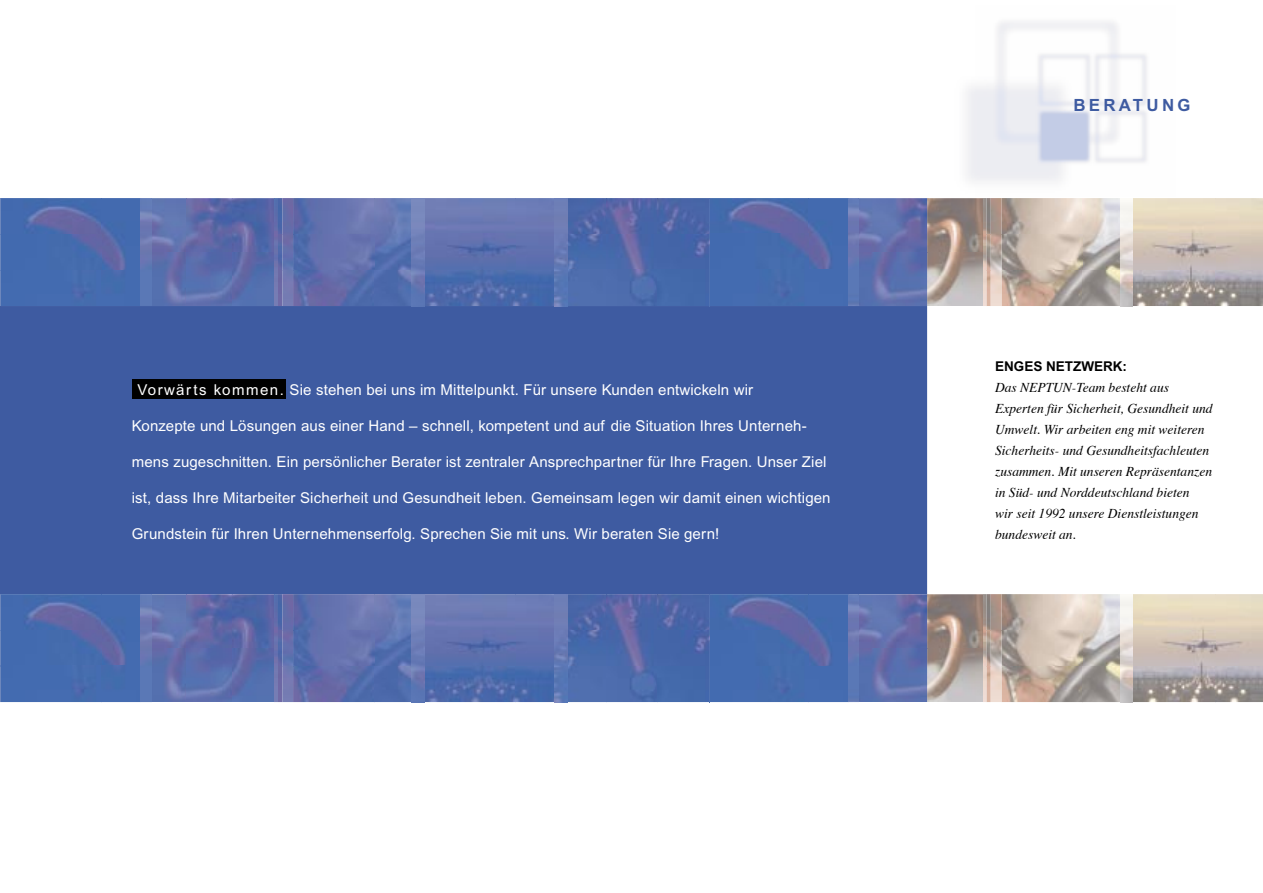
<style>
.page{position:relative;width:1263px;height:893px;background:#fff}
.page>*{position:absolute;margin:0;border:0;box-sizing:border-box;transform-origin:0 0}
.t1{font:700 16.8px "Arial";letter-spacing:.2em;color:#3e5ba1}
.t2{font:15px "Arial";letter-spacing:.01em;color:#fff}
.t3{font:italic 13.5px/21px "Times";color:#000}
.t4{font:700 13.5px "Arial";color:#000}
</style>
<div class="page">
<div style="left:0;top:198px;width:927px;height:504px;background:#3e5ba1"></div>
<img style="left:967px;top:22px;width:180px;height:159px">
<div style="left:132px;top:380px;width:153px;height:19px;background:#000"></div>
<img style="left:567px;top:198px;width:282px;height:108px">
<img style="left:1px;top:198px;width:139px;height:108px">
<img style="left:709px;top:198px;width:1px;height:108px">
<img style="left:278px;top:198px;width:134px;height:108px">
<img style="left:424px;top:198px;width:131px;height:108px">
<img style="left:555px;top:198px;width:12px;height:108px">
<img style="left:412px;top:198px;width:12px;height:108px">
<img style="left:282px;top:198px;width:11px;height:108px">
<img style="left:151px;top:198px;width:124px;height:108px">
<img style="left:140px;top:198px;width:11px;height:108px">
<img style="left:275px;top:198px;width:3px;height:108px">
<img style="left:986px;top:198px;width:134px;height:108px">
<img style="left:1133px;top:198px;width:130px;height:108px">
<img style="left:1120px;top:202px;width:13px;height:104px">
<img style="left:991px;top:198px;width:10px;height:108px">
<img style="left:858px;top:198px;width:125px;height:108px">
<img style="left:849px;top:198px;width:9px;height:108px">
<img style="left:567px;top:594px;width:282px;height:108px">
<img style="left:1px;top:594px;width:139px;height:108px">
<img style="left:709px;top:594px;width:1px;height:108px">
<img style="left:278px;top:594px;width:134px;height:108px">
<img style="left:424px;top:594px;width:131px;height:108px">
<img style="left:555px;top:594px;width:12px;height:108px">
<img style="left:412px;top:594px;width:12px;height:108px">
<img style="left:282px;top:594px;width:11px;height:108px">
<img style="left:151px;top:594px;width:124px;height:108px">
<img style="left:140px;top:594px;width:11px;height:108px">
<img style="left:275px;top:594px;width:3px;height:108px">
<img style="left:986px;top:594px;width:134px;height:108px">
<img style="left:1133px;top:594px;width:130px;height:108px">
<img style="left:1120px;top:597px;width:13px;height:105px">
<img style="left:991px;top:594px;width:10px;height:108px">
<img style="left:858px;top:594px;width:125px;height:108px">
<img style="left:849px;top:594px;width:9px;height:108px">
<p class="t2" style="left:137px;top:381px;width:617px">Vorwär ts kommen. Sie stehen bei uns im Mittelpunkt. Für unsere Kunden entwickeln wir</p>
<p class="t2" style="left:132px;top:417px;width:676px">Konzepte und Lösungen aus einer Hand – schnell, kompetent und auf die Situation Ihres Unterneh-</p>
<p class="t2" style="left:132px;top:453px;width:696px">mens zugeschnitten. Ein persönlicher Berater ist zentraler Ansprechpartner für Ihre Fragen. Unser Ziel</p>
<p class="t2" style="left:132px;top:489px;width:700px">ist, dass Ihre Mitarbeiter Sicherheit und Gesundheit leben. Gemeinsam legen wir damit einen wichtigen</p>
<p class="t2" style="left:132px;top:525px;width:589px">Grundstein für Ihren Unternehmenserfolg. Sprechen Sie mit uns. Wir beraten Sie gern!</p>
<p class="t1" style="left:1073px;top:95px;width:119px">BERATUNG</p>
<p class="t4" style="left:995px;top:359px;width:134px">ENGES NETZWERK:</p>
<p class="t3" style="left:995px;top:376px;width:219px">Das NEPTUN-Team besteht aus Experten für Sicherheit, Gesundheit und Umwelt. Wir arbeiten eng mit weiteren Sicherheits- und Gesundheitsfachleuten zusammen. Mit unseren Repräsentanzen in Süd- und Norddeutschland bieten<br>wir seit 1992 unsere Dienstleistungen bundesweit an.</p>
</div>
